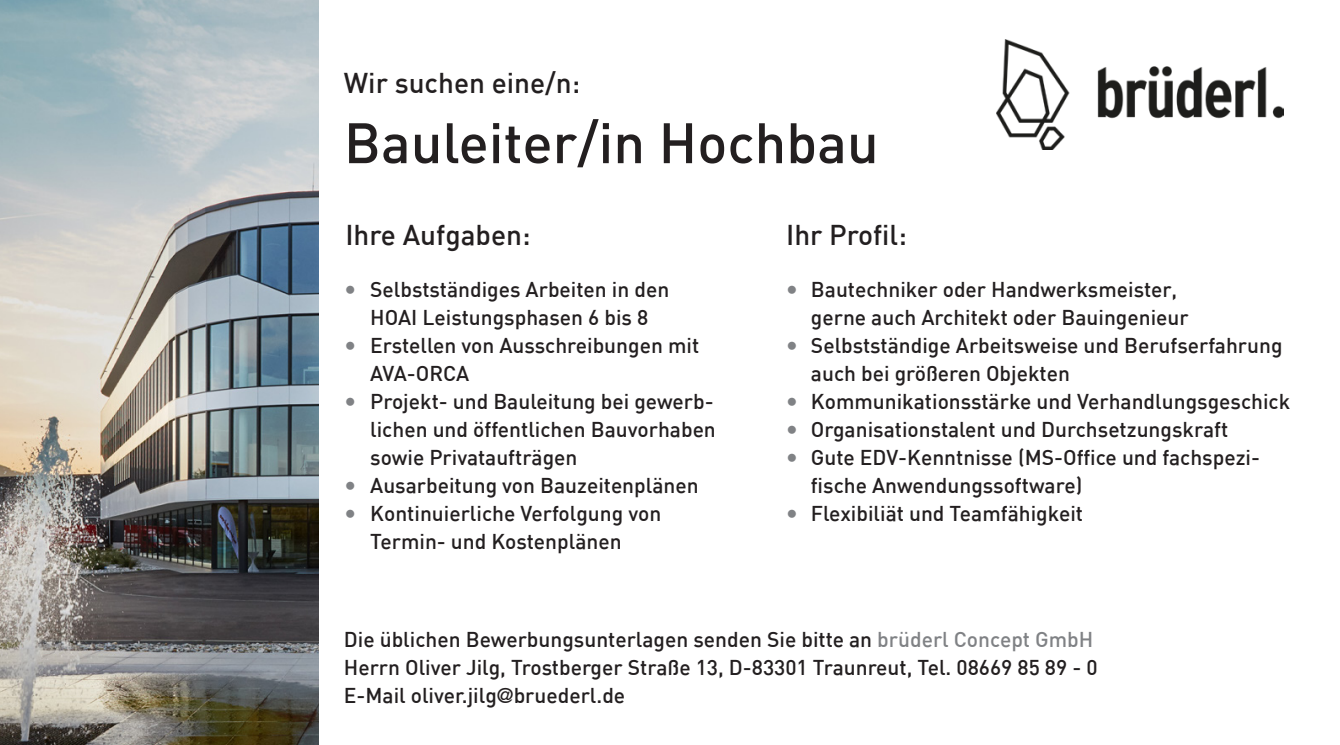
<style>
.page{position:relative;width:1340px;height:745px;background:#fff}
.page>*{position:absolute;margin:0;border:0;box-sizing:border-box;transform-origin:0 0}
.t1{font:500 56px "DIN";color:#231f20}
.t2{font:500 28px "DIN";color:#231f20}
.t3{font:24.5px "DIN Regular Alternate";color:#808285}
.t4{font:500 21px/28px "DIN";color:#231f20}
.s1{color:#808285}
.s2{font-family:"DIN Alternate";font-weight:700}
</style>
<div class="page">
<img style="left:0;top:0;width:318px;height:744px">
<img style="left:996px;top:40px;width:287px;height:109px">
<p class="t2" style="left:344px;top:65px;width:238px">Wir suchen eine/n:</p>
<p class="t1" style="left:344px;top:107px;width:536px">Bauleiter/in Hochbau</p>
<p class="t2" style="left:345px;top:217px;width:187px">Ihre Aufgaben:</p>
<p class="t4" style="left:370px;top:274px;width:300px">Selbstständiges Arbeiten in den</p>
<p class="t4" style="left:370px;top:302px;width:279px">HOAI Leistungsphasen 6 bis 8</p>
<p class="t4" style="left:370px;top:330px;width:330px">Erstellen von Ausschreibungen mit</p>
<p class="t4" style="left:370px;top:358px;width:100px">AVA-ORCA</p>
<p class="t4" style="left:370px;top:386px;width:345px">Projekt- und Bauleitung bei gewerb-</p>
<p class="t4" style="left:370px;top:414px;width:347px">lichen und öffentlichen Bauvorhaben</p>
<p class="t4" style="left:370px;top:442px;width:209px">sowie Privataufträgen</p>
<p class="t4" style="left:370px;top:470px;width:330px">Ausarbeitung von Bauzeitenplänen</p>
<p class="t4" style="left:370px;top:498px;width:292px">Kontinuierliche Verfolgung von</p>
<p class="t4" style="left:370px;top:526px;width:253px">Termin- und Kostenplänen</p>
<p class="t3" style="left:344px;top:273px;width:15px">•</p>
<p class="t3" style="left:344px;top:329px;width:15px">•</p>
<p class="t3" style="left:344px;top:385px;width:15px">•</p>
<p class="t3" style="left:344px;top:469px;width:15px">•</p>
<p class="t3" style="left:344px;top:497px;width:15px">•</p>
<p class="t2" style="left:786px;top:217px;width:122px">Ihr Profil:</p>
<p class="t4" style="left:811px;top:274px;width:368px">Bautechniker oder Handwerksmeister,</p>
<p class="t4" style="left:811px;top:302px;width:379px">gerne auch Architekt oder Bauingenieur</p>
<p class="t4" style="left:811px;top:330px;width:473px">Selbstständige Arbeitsweise und Berufserfahrung auch bei größeren Objekten</p>
<p class="t4" style="left:811px;top:386px;width:481px">Kommunikationsstärke und Verhandlungsgeschick</p>
<p class="t4" style="left:811px;top:414px;width:419px">Organisationstalent und Durchsetzungskraft</p>
<p class="t4" style="left:811px;top:442px;width:450px">Gute EDV-Kenntnisse (MS-Office und fachspezi-</p>
<p class="t4" style="left:811px;top:470px;width:273px">fische Anwendungssoftware)</p>
<p class="t4" style="left:811px;top:498px;width:274px">Flexibiliät und Teamfähigkeit</p>
<p class="t3" style="left:785px;top:273px;width:15px">•</p>
<p class="t3" style="left:785px;top:329px;width:15px">•</p>
<p class="t3" style="left:785px;top:385px;width:15px">•</p>
<p class="t3" style="left:785px;top:413px;width:15px">•</p>
<p class="t3" style="left:785px;top:441px;width:15px">•</p>
<p class="t3" style="left:785px;top:497px;width:15px">•</p>
<p class="t4" style="left:344px;top:624px;width:751px">Die üblichen Bewerbungsunterlagen senden Sie bitte an <span class="s1">brüderl Concept GmbH</span></p>
<p class="t4" style="left:344px;top:652px;width:755px">Herrn Oliver Jilg, Trostberger Straße 13, D-83301 Traunreut, Tel. 08669 85 89 - 0</p>
<p class="t4" style="left:344px;top:680px;width:283px">E-Mail oliver.jilg<span class="s2">@</span>bruederl.de</p>
</div>
